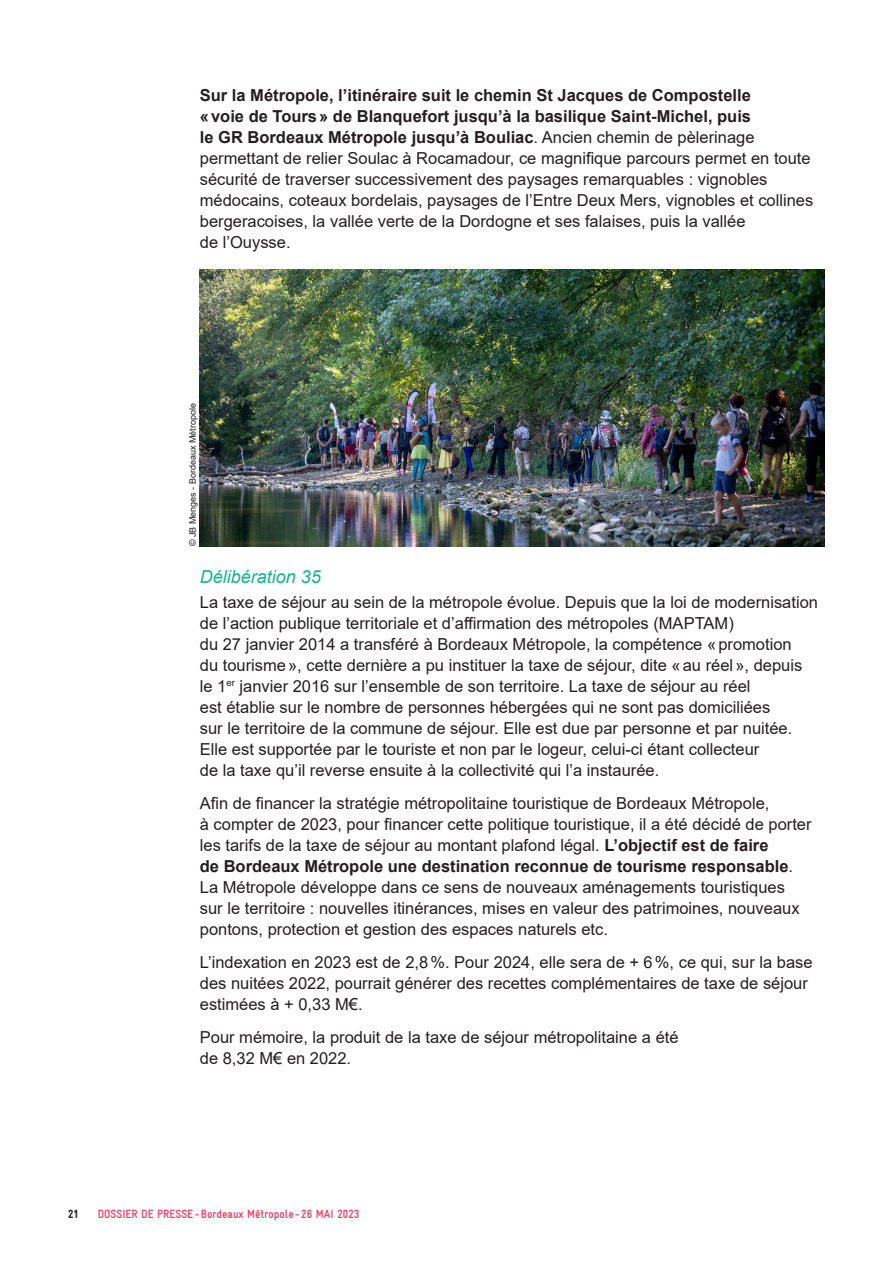
<style>
.page{position:relative;width:893px;height:1263px;background:#fff}
.page>*{position:absolute;margin:0;border:0;box-sizing:border-box;transform-origin:0 0}
.Délibération{font:italic 18px "Arial";color:#15b68d}
.Texte_courant{font:16.5px/21px "Arial";color:#231f20}
.t1{font:700 12px "Gravur Condensed Pro";color:#ee3b60}
.t2{font:900 12px "Gravur Condensed Pro";color:#231f20}
.Légende{font:9px "Arial";color:#231f20}
.s1{font-weight:700}
</style>
<div class="page">
<img style="left:200px;top:269px;width:625px;height:277px">
<p class="Texte_courant" style="left:200px;top:85px;width:615px"><span class="s1">Sur la Métropole, l’itinéraire suit le chemin St Jacques de Compostelle<br>«voie de Tours» de Blanquefort jusqu’à la basilique Saint-Michel, puis<br>le GR Bordeaux Métropole jusqu’à Bouliac</span>. Ancien chemin de pèlerinage permettant de relier Soulac à Rocamadour, ce magnifique parcours permet en toute sécurité de traverser successivement des paysages remarquables : vignobles médocains, coteaux bordelais, paysages de l’Entre Deux Mers, vignobles et collines bergeracoises, la vallée verte de la Dordogne et ses falaises, puis la vallée<br>de l’Ouysse.</p>
<p class="Légende" style="left:186px;top:546px;width:145px;rotate:-90deg">© JB Menges - Bordeaux Métropole</p>
<p class="Délibération" style="left:200px;top:565px;width:123px">Délibération 35</p>
<p class="Texte_courant" style="left:200px;top:591px;width:620px">La taxe de séjour au sein de la métropole évolue. Depuis que la loi de modernisation de l’action publique territoriale et d’affirmation des métropoles (MAPTAM)<br>du 27 janvier 2014 a transféré à Bordeaux Métropole, la compétence «promotion<br>du tourisme», cette dernière a pu instituer la taxe de séjour, dite «au réel», depuis le 1<sup>er</sup> janvier 2016 sur l’ensemble de son territoire. La taxe de séjour au réel<br>est établie sur le nombre de personnes hébergées qui ne sont pas domiciliées<br>sur le territoire de la commune de séjour. Elle est due par personne et par nuitée.<br>Elle est supportée par le touriste et non par le logeur, celui-ci étant collecteur<br>de la taxe qu’il reverse ensuite à la collectivité qui l’a instaurée.</p>
<p class="Texte_courant" style="left:200px;top:792px;width:613px">Afin de financer la stratégie métropolitaine touristique de Bordeaux Métropole,<br>à compter de 2023, pour financer cette politique touristique, il a été décidé de porter les tarifs de la taxe de séjour au montant plafond légal. <span class="s1">L’objectif est de faire<br>de Bordeaux Métropole une destination reconnue de tourisme responsable</span>.<br>La Métropole développe dans ce sens de nouveaux aménagements touristiques sur le territoire : nouvelles itinérances, mises en valeur des patrimoines, nouveaux pontons, protection et gestion des espaces naturels etc.</p>
<p class="Texte_courant" style="left:200px;top:951px;width:614px">L’indexation en 2023 est de 2,8%. Pour 2024, elle sera de + 6%, ce qui, sur la base des nuitées 2022, pourrait générer des recettes complémentaires de taxe de séjour estimées à + 0,33 M€.</p>
<p class="Texte_courant" style="left:200px;top:1026px;width:480px">Pour mémoire, la produit de la taxe de séjour métropolitaine a été de 8,32 M€ en 2022.</p>
<p class="t2" style="left:68px;top:1208px;width:12px">21</p>
<p class="t1" style="left:98px;top:1208px;width:263px">DOSSIER DE PRESSE-Bordeaux Métropole - 26 MAI 2023</p>
</div>
